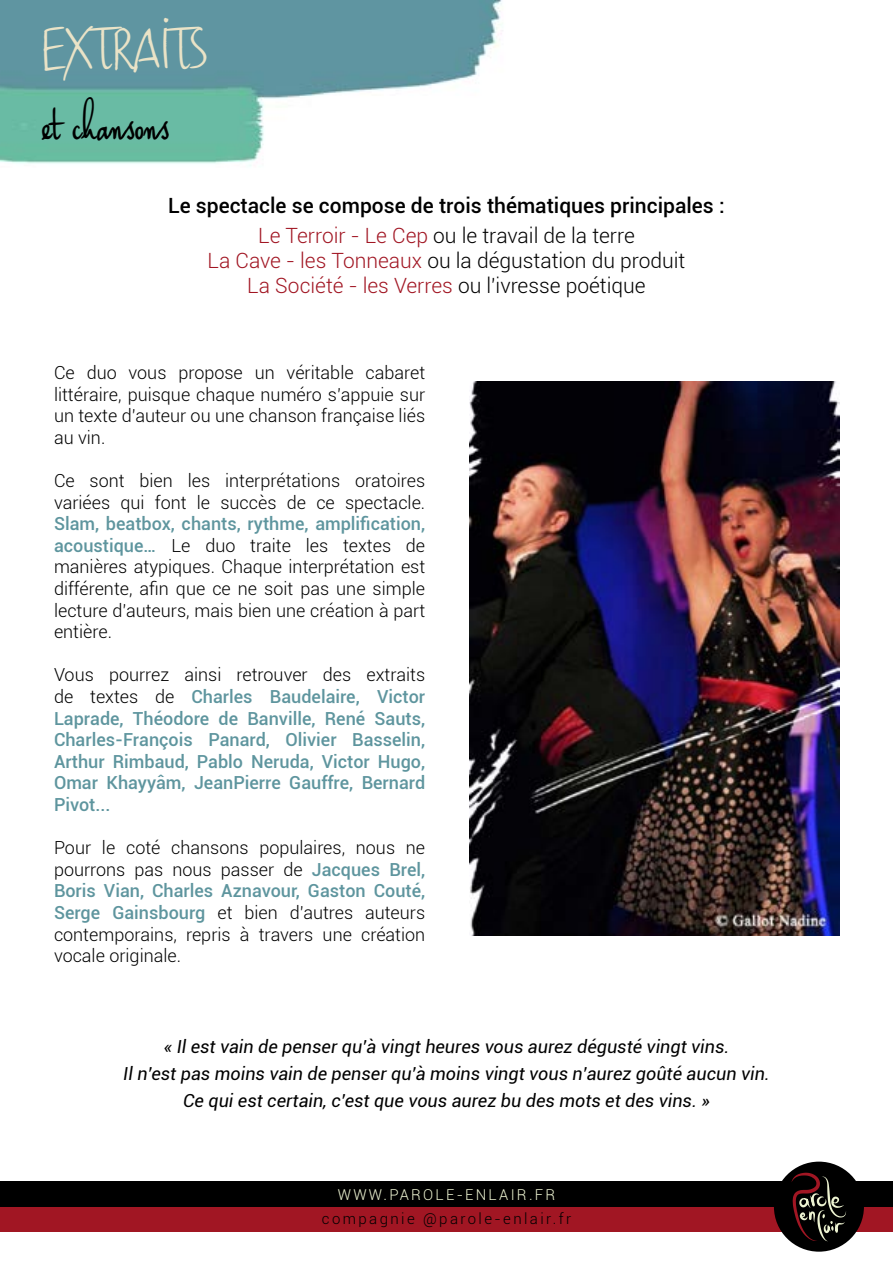
<style>
.page{position:relative;width:893px;height:1263px;background:#fff}
.page>*{position:absolute;margin:0;border:0;box-sizing:border-box;transform-origin:0 0}
.t1{font:700 45px "Haiku's Scriptv.09";color:#000}
.t2{font:700 45px "Haiku's Scriptv.09";color:#eae3c7}
.t3{font:500 21px/29.7px "Roboto";color:#000;text-align:center}
.t4{font:300 21px/25.2px "Roboto";color:#000;text-align:center}
.t5{font:300 18px/21.6px "Roboto";color:#000;text-align:justify}
.t6{font:500 18px/21.6px "Roboto";color:#5e959e;text-align:justify}
.t7{font:italic 18px/27px "Roboto";color:#000;text-align:center}
.t8{font:300 15px "Roboto";letter-spacing:.16em;color:#000}
.t9{font:300 15px "Roboto";letter-spacing:.15em;color:#edf3d1}
.s1{font-weight:300;color:#a11623}
.s2{font-weight:300}
.s3{color:#a11623}
.s4{font-weight:500;color:#5e959e}
.s5{font-weight:300;color:#000}
</style>
<div class="page">
<img style="left:0;top:0;width:502px;height:166px">
<div style="left:0;top:1206px;width:893px;height:25px;background:#a11623"></div>
<div style="left:0;top:1181px;width:893px;height:26px;background:#000"></div>
<div style="left:774px;top:1161px;width:90px;height:91px;background:#000;border-radius:50%"></div>
<svg style="left:791px;top:1173px;width:55px;height:68px"></svg>
<img style="left:469px;top:381px;width:370px;height:554px">
<h1 class="t2" style="left:43px;top:26px;width:167px">EXTRAITS</h1>
<h1 class="t1" style="left:43px;top:97px;width:129px">et chansons</h1>
<p class="t3" style="left:168px;top:190px;width:558px">Le spectacle se compose de trois thématiques principales :<br><span class="s1">Le Terroir - Le Cep</span> <span class="s2">ou le travail de la terre</span></p>
<p class="t4" style="left:208px;top:247px;width:479px"><span class="s3">La Cave - les Tonneaux</span> ou la dégustation du produit<br><span class="s3">La Société - les Verres</span> ou l'ivresse poétique</p>
<p class="t5" style="left:54px;top:361px;width:373px">Ce duo vous propose un véritable cabaret littéraire, puisque chaque numéro s’appuie sur un texte d’auteur ou une chanson française liés au vin.</p>
<p class="t5" style="left:54px;top:469px;width:373px">Ce sont bien les interprétations oratoires variées qui font le succès de ce spectacle.</p>
<p class="t5" style="left:54px;top:512px;width:373px"><span class="s4">Slam, beatbox, chants, rythme, amplification, acoustique…</span> Le duo traite les textes de manières atypiques. Chaque interprétation est différente, afin que ce ne soit pas une simple lecture d’auteurs, mais bien une création à part entière.</p>
<p class="t6" style="left:54px;top:663px;width:373px"><span class="s5">Vous pourrez ainsi retrouver des extraits de textes de</span> Charles Baudelaire, Victor Laprade, Théodore de Banville, René Sauts, Charles-François Panard, Olivier Basselin, Arthur Rimbaud, Pablo Neruda, Victor Hugo, Omar Khayyâm, JeanPierre Gauffre, Bernard Pivot...</p>
<p class="t5" style="left:54px;top:836px;width:373px">Pour le coté chansons populaires, nous ne pourrons pas nous passer de <span class="s4">Jacques Brel, Boris Vian, Charles Aznavour, Gaston Couté, Serge Gainsbourg</span> et bien d’autres auteurs contemporains, repris à travers une création vocale originale.</p>
<p class="t7" style="left:123px;top:1032px;width:648px">« Il est vain de penser qu’à vingt heures vous aurez dégusté vingt vins.<br>Il n’est pas moins vain de penser qu’à moins vingt vous n’aurez goûté aucun vin.<br>Ce qui est certain, c’est que vous aurez bu des mots et des vins. »</p>
<p class="t9" style="left:338px;top:1184px;width:219px">WWW.PAROLE-ENLAIR.FR</p>
<p class="t8" style="left:322px;top:1208px;width:251px">compagnie @parole-enlair.fr</p>
</div>
